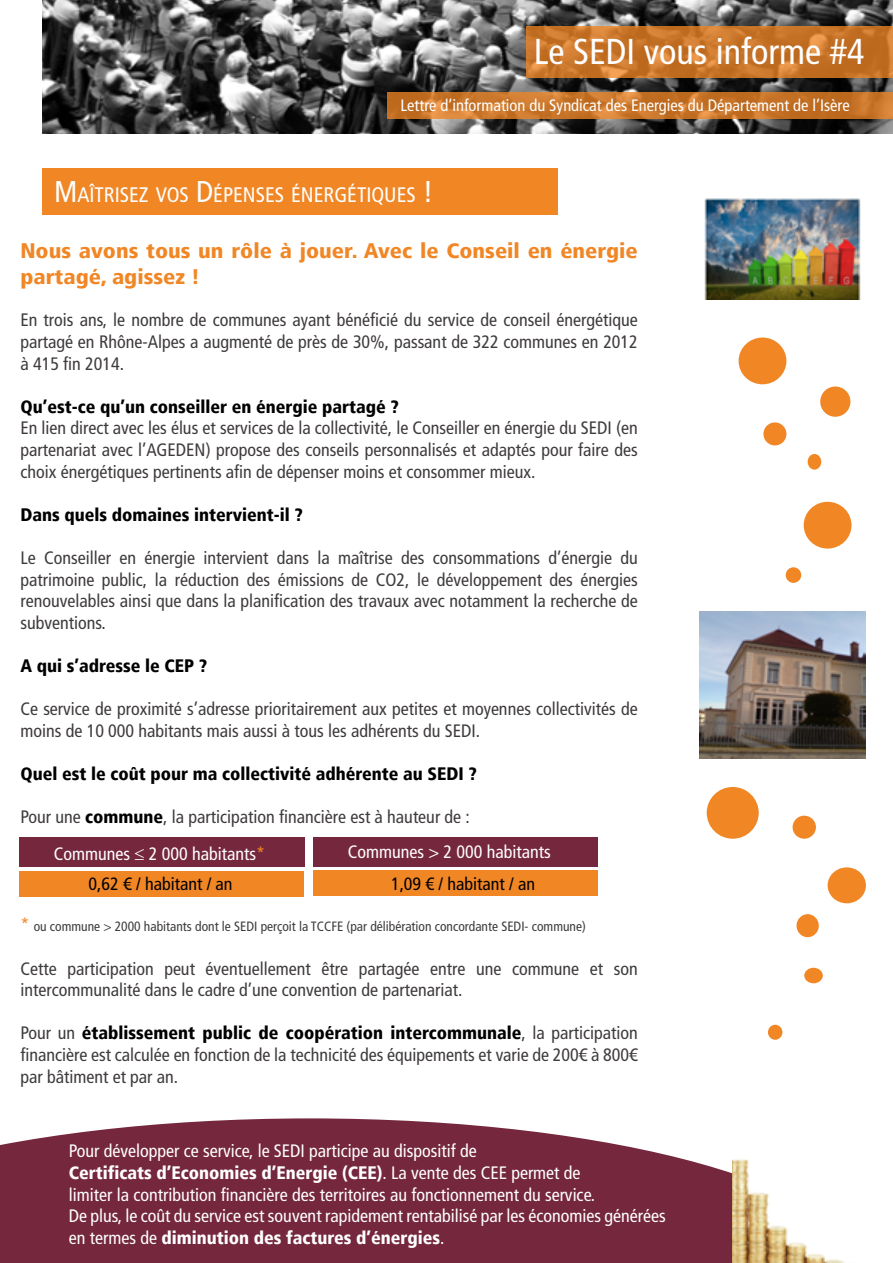
<style>
.page{position:relative;width:893px;height:1263px;background:#fff}
.page>*{position:absolute;margin:0;border:0;box-sizing:border-box;transform-origin:0 0}
.t1{font:condensed 36px "Frutiger LT";color:#fff}
.t2{font:900 condensed 21px/25.2px "Frutiger LT";color:#f18625;scale:1.09 1}
.t3{font:condensed 21px "Frutiger LT";color:#fff}
.t4{font:condensed 18px/21.6px "Frutiger LT";color:#3f3b3c;text-align:justify}
.t5{font:condensed 18px/21.6px "Frutiger LT";color:#fff}
.t6{font:900 condensed 18px "Frutiger LT";color:#000}
.t7{font:900 condensed 18px "Frutiger LT";color:#fff}
.t8{font:condensed 17.85px "Frutiger LT";color:#000}
.t9{font:condensed 16.5px "Frutiger LT";color:#fff}
.t10{font:condensed 13.5px "Frutiger LT";color:#3f3b3c}
.s1{font-size:30px}
.s2{font-weight:900;color:#000}
.s3{color:#f18625}
.s4{font-size:18px;color:#f18625}
.s5{font-weight:400}
.s6{font-weight:900}
</style>
<div class="page">
<div style="left:707px;top:787px;width:52px;height:52px;background:#f18625;border-radius:50%"></div>
<div style="left:739px;top:338px;width:47px;height:46px;background:#f18625;border-radius:50%"></div>
<div style="left:808px;top:454px;width:13px;height:16px;background:#f18625;border-radius:50%"></div>
<div style="left:763px;top:422px;width:23px;height:23px;background:#f18625;border-radius:50%"></div>
<img style="left:43px;top:0;width:850px;height:134px">
<svg style="left:526px;top:26px;width:367px;height:51px;background:#c8752a"></svg>
<svg style="left:387px;top:92px;width:506px;height:26px;background:#c8752a"></svg>
<div style="left:43px;top:168px;width:515px;height:47px;background:#f18625"></div>
<div style="left:820px;top:386px;width:30px;height:31px;background:#f18625;border-radius:50%"></div>
<div style="left:804px;top:502px;width:47px;height:47px;background:#f18625;border-radius:50%"></div>
<div style="left:786px;top:567px;width:15px;height:16px;background:#f18625;border-radius:50%"></div>
<div style="left:804px;top:968px;width:19px;height:15px;background:#f18625;border-radius:50%"></div>
<div style="left:828px;top:867px;width:38px;height:36px;background:#f18625;border-radius:50%"></div>
<div style="left:793px;top:816px;width:23px;height:23px;background:#f18625;border-radius:50%"></div>
<img style="left:704px;top:198px;width:157px;height:101px">
<div style="left:769px;top:1026px;width:12px;height:12px;background:#f18625;border-radius:50%"></div>
<div style="left:768px;top:1025px;width:14px;height:15px;border:3px solid #f18625;border-radius:50%"></div>
<div style="left:798px;top:916px;width:19px;height:20px;background:#f18625;border-radius:50%"></div>
<div style="left:796px;top:914px;width:23px;height:23px;border:3px solid #f18625;border-radius:50%"></div>
<img style="left:700px;top:611px;width:166px;height:148px">
<div style="left:313px;top:837px;width:285px;height:30px;background:#75273e"></div>
<div style="left:19px;top:837px;width:286px;height:30px;background:#75273e"></div>
<div style="left:19px;top:871px;width:285px;height:25px;background:#f18625"></div>
<div style="left:313px;top:871px;width:285px;height:25px;background:#f18625"></div>
<svg style="left:0;top:1118px;width:732px;height:145px;background:#823b50"></svg>
<img style="left:732px;top:1159px;width:113px;height:104px">
<p class="t1" style="left:534px;top:31px;width:332px">Le SEDI vous informe #4</p>
<p class="t9" style="left:401px;top:95px;width:451px">Lettre d’information du Syndicat des Energies du Département de l’Isère</p>
<p class="t3" style="left:54px;top:182px;width:381px"><span class="s1">M</span>AÎTRISEZ VOS <span class="s1">D</span>ÉPENSES ÉNERGÉTIQUES <span class="s1">!</span></p>
<p class="t2" style="left:20px;top:239px;width:568px">Nous avons tous un rôle à jouer. Avec le Conseil en énergie partagé, agissez !</p>
<p class="t4" style="left:20px;top:309px;width:619px">En trois ans, le nombre de communes ayant bénéficié du service de conseil énergétique partagé en Rhône-Alpes a augmenté de près de 30%, passant de 322 communes en 2012 à 415 fin 2014.</p>
<p class="t6" style="left:20px;top:396px;width:380px">Qu’est-ce qu’un conseiller en énergie partagé ?</p>
<p class="t4" style="left:20px;top:417px;width:619px">En lien direct avec les élus et services de la collectivité, le Conseiller en énergie du SEDI (en partenariat avec l’AGEDEN) propose des conseils personnalisés et adaptés pour faire des choix énergétiques pertinents afin de dépenser moins et consommer mieux.</p>
<p class="t6" style="left:20px;top:504px;width:284px">Dans quels domaines intervient-il ?</p>
<p class="t4" style="left:20px;top:547px;width:619px">Le Conseiller en énergie intervient dans la maîtrise des consommations d’énergie du patrimoine public, la réduction des émissions de CO2, le développement des énergies renouvelables ainsi que dans la planification des travaux avec notamment la recherche de subventions.</p>
<p class="t6" style="left:20px;top:655px;width:188px">A qui s’adresse le CEP ?</p>
<p class="t4" style="left:20px;top:698px;width:619px">Ce service de proximité s’adresse prioritairement aux petites et moyennes collectivités de moins de 10 000 habitants mais aussi à tous les adhérents du SEDI.</p>
<p class="t6" style="left:20px;top:763px;width:458px">Quel est le coût pour ma collectivité adhérente au SEDI ?</p>
<p class="t4" style="left:20px;top:806px;width:451px">Pour une <span class="s2">commune</span>, la participation financière est à hauteur de :</p>
<p class="t5" style="left:54px;top:843px;width:213px">Communes ≤ 2 000 habitants<span class="s3">*</span></p>
<p class="t5" style="left:348px;top:841px;width:204px">Communes &gt; 2 000 habitants</p>
<p class="t8" style="left:89px;top:874px;width:146px">0,62 € / habitant / an</p>
<p class="t8" style="left:391px;top:874px;width:146px">1,09 € / habitant / an</p>
<p class="t10" style="left:20px;top:919px;width:567px"><span class="s4">*</span> ou commune &gt; 2000 habitants dont le SEDI perçoit la TCCFE (par délibération concordante SEDI- commune)</p>
<p class="t4" style="left:20px;top:957px;width:619px">Cette participation peut éventuellement être partagée entre une commune et son intercommunalité dans le cadre d’une convention de partenariat.</p>
<p class="t4" style="left:20px;top:1022px;width:619px">Pour un <span class="s2">établissement public de coopération intercommunale</span>, la participation financière est calculée en fonction de la technicité des équipements et varie de 200€ à 800€ par bâtiment et par an.</p>
<p class="t5" style="left:69px;top:1140px;width:410px">Pour développer ce service, le SEDI participe au dispositif de</p>
<p class="t7" style="left:69px;top:1162px;width:513px">Certificats d’Economies d’Energie (CEE)<span class="s5">. La vente des CEE permet de</span></p>
<p class="t5" style="left:69px;top:1184px;width:528px">limiter la contribution financière des territoires au fonctionnement du service.</p>
<p class="t5" style="left:69px;top:1205px;width:598px">De plus, le coût du service est souvent rapidement rentabilisé par les économies générées en termes de <span class="s6">diminution des factures d’énergies</span>.</p>
</div>
